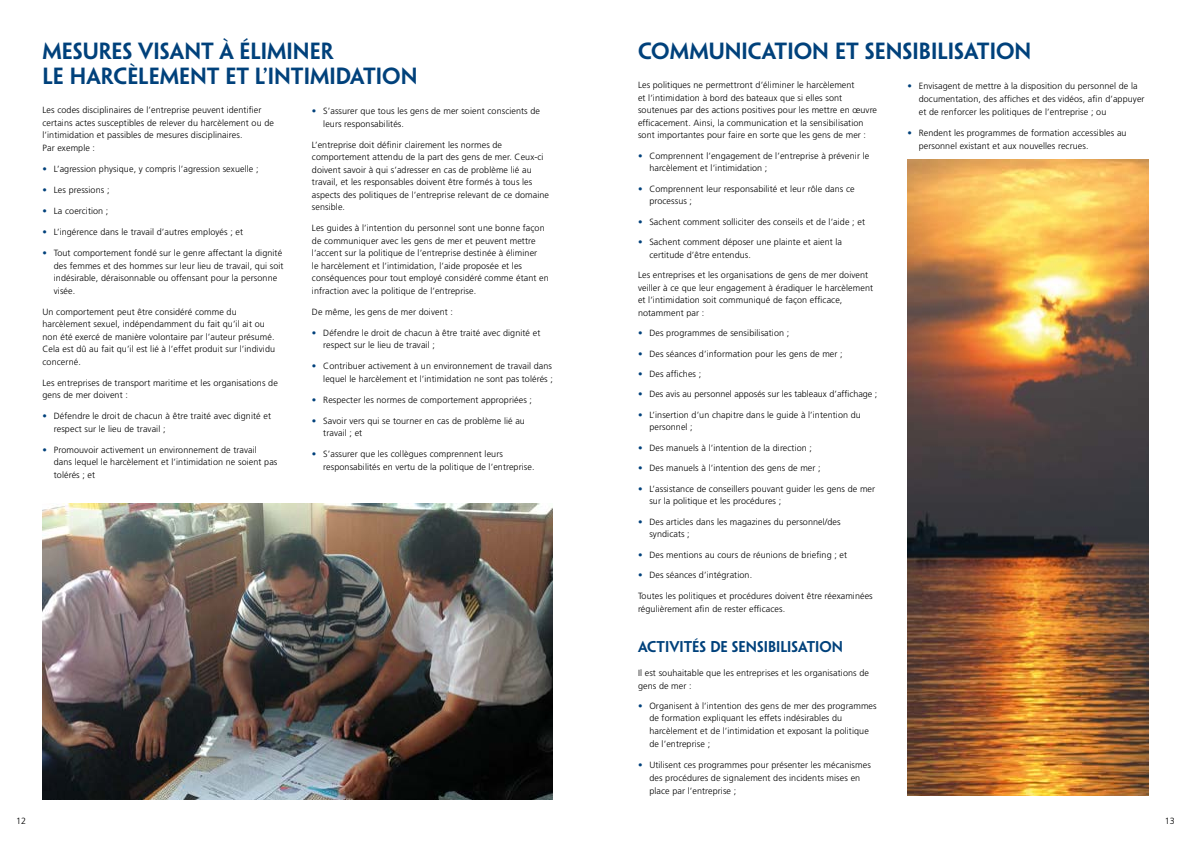
<style>
.page{position:relative;width:1191px;height:842px;background:#fff}
.page>*{position:absolute;margin:0;border:0;box-sizing:border-box;transform-origin:0 0}
.t1{font:600 21px/25px "Penumbra Sans Std";color:#00417b}
.t2{font:600 14px "Penumbra Sans Std";color:#00417b}
.t3{font:300 9px/12.5px "Frutiger LT Std";letter-spacing:.01em;color:#000}
.s1{color:#00417b}
</style>
<div class="page">
<img style="left:43px;top:504px;width:510px;height:295px">
<img style="left:907px;top:159px;width:241px;height:636px">
<h1 class="t1" style="left:43px;top:39px;width:376px">MESURES VISANT À ÉLIMINER<br>LE HARCÈLEMENT ET L’INTIMIDATION</h1>
<p class="t3" style="left:43px;top:104px;width:233px">Les codes disciplinaires de l’entreprise peuvent identifier certains actes susceptibles de relever du harcèlement ou de l’intimidation et passibles de mesures disciplinaires.<br>Par exemple :</p>
<p class="t3" style="left:43px;top:163px;width:217px"><span class="s1">•</span> L’agression physique, y compris l’agression sexuelle ;</p>
<p class="t3" style="left:43px;top:184px;width:68px"><span class="s1">•</span> Les pressions ;</p>
<p class="t3" style="left:43px;top:205px;width:67px"><span class="s1">•</span> La coercition ;</p>
<p class="t3" style="left:43px;top:226px;width:202px"><span class="s1">•</span> L’ingérence dans le travail d’autres employés ; et</p>
<p class="t3" style="left:54px;top:247px;width:231px;text-indent:-11px"><span class="s1">•</span> Tout comportement fondé sur le genre affectant la dignité des femmes et des hommes sur leur lieu de travail, qui soit indésirable, déraisonnable ou offensant pour la personne visée.</p>
<p class="t3" style="left:43px;top:305px;width:234px">Un comportement peut être considéré comme du harcèlement sexuel, indépendamment du fait qu’il ait ou non été exercé de manière volontaire par l’auteur présumé.<br>Cela est dû au fait qu’il est lié à l’effet produit sur l’individu concerné.</p>
<p class="t3" style="left:43px;top:376px;width:237px">Les entreprises de transport maritime et les organisations de gens de mer doivent :</p>
<p class="t3" style="left:54px;top:410px;width:219px;text-indent:-11px"><span class="s1">•</span> Défendre le droit de chacun à être traité avec dignité et respect sur le lieu de travail ;</p>
<p class="t3" style="left:54px;top:443px;width:225px;text-indent:-11px"><span class="s1">•</span> Promouvoir activement un environnement de travail dans lequel le harcèlement et l’intimidation ne soient pas tolérés ; et</p>
<p class="t3" style="left:323px;top:104px;width:218px;line-height:13px;text-indent:-11px"><span class="s1">•</span> S’assurer que tous les gens de mer soient conscients de leurs responsabilités.</p>
<p class="t3" style="left:312px;top:138px;width:239px">L’entreprise doit définir clairement les normes de comportement attendu de la part des gens de mer. Ceux-ci doivent savoir à qui s’adresser en cas de problème lié au travail, et les responsables doivent être formés à tous les aspects des politiques de l’entreprise relevant de ce domaine sensible.</p>
<p class="t3" style="left:312px;top:222px;width:238px">Les guides à l’intention du personnel sont une bonne façon de communiquer avec les gens de mer et peuvent mettre l’accent sur la politique de l’entreprise destinée à éliminer<br>le harcèlement et l’intimidation, l’aide proposée et les conséquences pour tout employé considéré comme étant en infraction avec la politique de l’entreprise.</p>
<p class="t3" style="left:312px;top:305px;width:142px">De même, les gens de mer doivent :</p>
<p class="t3" style="left:323px;top:326px;width:219px;text-indent:-11px"><span class="s1">•</span> Défendre le droit de chacun à être traité avec dignité et respect sur le lieu de travail ;</p>
<p class="t3" style="left:312px;top:360px;width:242px;text-align:right"><span class="s1">•</span> Contribuer activement à un environnement de travail dans lequel le harcèlement et l’intimidation ne sont pas tolérés ;</p>
<p class="t3" style="left:312px;top:393px;width:222px"><span class="s1">•</span> Respecter les normes de comportement appropriées ;</p>
<p class="t3" style="left:323px;top:414px;width:203px;text-indent:-11px"><span class="s1">•</span> Savoir vers qui se tourner en cas de problème lié au travail ; et</p>
<p class="t3" style="left:323px;top:448px;width:213px;line-height:13px;text-indent:-11px"><span class="s1">•</span> S’assurer que les collègues comprennent leurs responsabilités en vertu de la politique de l’entreprise.</p>
<h1 class="t1" style="left:638px;top:39px;width:395px">COMMUNICATION ET SENSIBILISATION</h1>
<p class="t3" style="left:638px;top:79px;width:241px">Les politiques ne permettront d’éliminer le harcèlement<br>et l’intimidation à bord des bateaux que si elles sont soutenues par des actions positives pour les mettre en œuvre efficacement. Ainsi, la communication et la sensibilisation sont importantes pour faire en sorte que les gens de mer :</p>
<p class="t3" style="left:649px;top:150px;width:221px;text-indent:-11px"><span class="s1">•</span> Comprennent l’engagement de l’entreprise à prévenir le harcèlement et l’intimidation ;</p>
<p class="t3" style="left:649px;top:183px;width:207px;text-indent:-11px"><span class="s1">•</span> Comprennent leur responsabilité et leur rôle dans ce processus ;</p>
<p class="t3" style="left:638px;top:216px;width:228px"><span class="s1">•</span> Sachent comment solliciter des conseils et de l’aide ; et</p>
<p class="t3" style="left:649px;top:236px;width:194px;text-indent:-11px"><span class="s1">•</span> Sachent comment déposer une plainte et aient la certitude d’être entendus.</p>
<p class="t3" style="left:638px;top:269px;width:237px">Les entreprises et les organisations de gens de mer doivent veiller à ce que leur engagement à éradiquer le harcèlement et l’intimidation soit communiqué de façon efficace, notamment par :</p>
<p class="t3" style="left:638px;top:327px;width:153px"><span class="s1">•</span> Des programmes de sensibilisation ;</p>
<p class="t3" style="left:638px;top:347px;width:206px"><span class="s1">•</span> Des séances d’information pour les gens de mer ;</p>
<p class="t3" style="left:638px;top:368px;width:65px"><span class="s1">•</span> Des affiches ;</p>
<p class="t3" style="left:638px;top:388px;width:241px"><span class="s1">•</span> Des avis au personnel apposés sur les tableaux d’affichage ;</p>
<p class="t3" style="left:649px;top:409px;width:213px;text-indent:-11px"><span class="s1">•</span> L’insertion d’un chapitre dans le guide à l’intention du personnel ;</p>
<p class="t3" style="left:638px;top:442px;width:175px"><span class="s1">•</span> Des manuels à l’intention de la direction ;</p>
<p class="t3" style="left:638px;top:462px;width:184px"><span class="s1">•</span> Des manuels à l’intention des gens de mer ;</p>
<p class="t3" style="left:649px;top:482px;width:227px;text-indent:-11px"><span class="s1">•</span> L’assistance de conseillers pouvant guider les gens de mer sur la politique et les procédures ;</p>
<p class="t3" style="left:649px;top:515px;width:193px;text-indent:-11px"><span class="s1">•</span> Des articles dans les magazines du personnel/des syndicats ;</p>
<p class="t3" style="left:638px;top:548px;width:211px"><span class="s1">•</span> Des mentions au cours de réunions de briefing ; et</p>
<p class="t3" style="left:638px;top:569px;width:116px"><span class="s1">•</span> Des séances d’intégration.</p>
<p class="t3" style="left:638px;top:589px;width:236px;line-height:13px">Toutes les politiques et procédures doivent être réexaminées régulièrement afin de rester efficaces.</p>
<h2 class="t2" style="left:638px;top:638px;width:206px">ACTIVITÉS DE SENSIBILISATION</h2>
<p class="t3" style="left:638px;top:667px;width:232px">Il est souhaitable que les entreprises et les organisations de gens de mer :</p>
<p class="t3" style="left:649px;top:700px;width:229px;text-indent:-11px"><span class="s1">•</span> Organisent à l’intention des gens de mer des programmes de formation expliquant les effets indésirables du harcèlement et de l’intimidation et exposant la politique de l’entreprise ;</p>
<p class="t3" style="left:649px;top:758px;width:223px;line-height:13px;text-indent:-11px"><span class="s1">•</span> Utilisent ces programmes pour présenter les mécanismes des procédures de signalement des incidents mises en place par l’entreprise ;</p>
<p class="t3" style="left:918px;top:79px;width:227px;line-height:13px;text-indent:-11px"><span class="s1">•</span> Envisagent de mettre à la disposition du personnel de la documentation, des affiches et des vidéos, afin d’appuyer et de renforcer les politiques de l’entreprise ; ou</p>
<p class="t3" style="left:918px;top:126px;width:209px;line-height:13px;text-indent:-11px"><span class="s1">•</span> Rendent les programmes de formation accessibles au personnel existant et aux nouvelles recrues.</p>
<p class="t3" style="left:16px;top:815px;width:12px">12</p>
<p class="t3" style="left:1164px;top:815px;width:12px">13</p>
</div>
